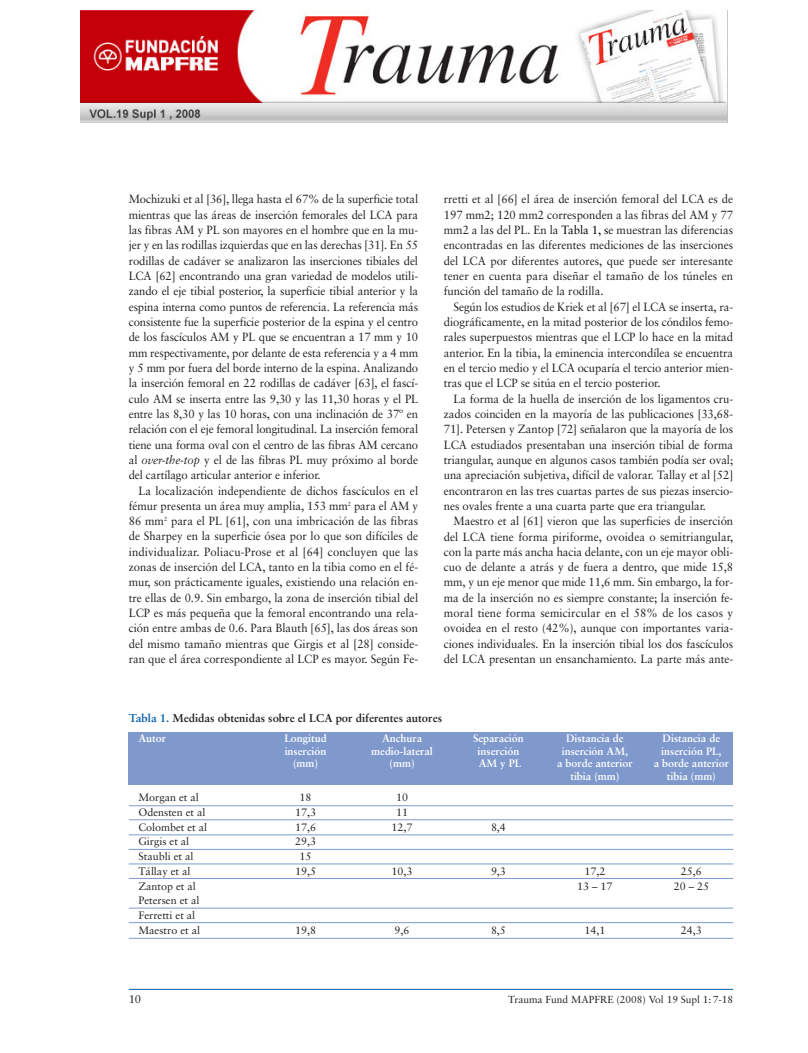
<style>
.page{position:relative;width:808px;height:1053px;background:#fff}
.page>*{position:absolute;margin:0;border:0;box-sizing:border-box;transform-origin:0 0}
.t1{font:11.88px/15.2px "Sabon";letter-spacing:-.005em;color:#231f20;text-align:justify;scale:.95 1}
.t2{font:700 11.38px "Sabon";color:#231f20}
.t3{font:11.38px "Sabon";color:#231f20}
.t4{font:10.75px/14.8px "Sabon";color:#231f20}
.t5{font:700 10.75px "Sabon";color:#fff}
.t6{font:10.25px "Sabon";color:#231f20}
.s1{font-style:italic}
.s2{color:#000}
.s3{color:#015dab}
</style>
<div class="page">
<hr style="left:129px;top:988px;width:604px;height:1px;background:#015dab">
<div style="left:129px;top:732px;width:604px;height:53px;background:#7f99cd"></div>
<hr style="left:129px;top:805px;width:604px;height:1px;background:#7f99cd">
<hr style="left:129px;top:819px;width:604px;height:1px;background:#7f99cd">
<hr style="left:129px;top:834px;width:604px;height:1px;background:#7f99cd">
<hr style="left:129px;top:849px;width:604px;height:1px;background:#7f99cd">
<hr style="left:129px;top:863px;width:604px;height:1px;background:#7f99cd">
<hr style="left:129px;top:878px;width:604px;height:1px;background:#7f99cd">
<hr style="left:129px;top:907px;width:604px;height:1px;background:#7f99cd">
<hr style="left:129px;top:922px;width:604px;height:1px;background:#7f99cd">
<hr style="left:129px;top:938px;width:604px;height:1px;background:#7f99cd">
<img style="left:81px;top:10px;width:646px;height:112px">
<p class="t1" style="left:129px;top:193px;width:306px">Mochizuki et al [36], llega hasta el 67% de la superficie total mientras que las áreas de inserción femorales del LCA para las fibras AM y PL son mayores en el hombre que en la mu&shy;jer y en las rodillas izquierdas que en las derechas [31]. En 55 rodillas de cadáver se analizaron las inserciones tibiales del LCA [62] encontrando una gran variedad de modelos utili&shy;zando el eje tibial posterior, la superficie tibial anterior y la espina interna como puntos de referencia. La referencia más consistente fue la superficie posterior de la espina y el centro de los fascículos AM y PL que se encuentran a 17 mm y 10 mm respectivamente, por delante de esta referencia y a 4 mm y 5 mm por fuera del borde interno de la espina. Analizando la inserción femoral en 22 rodillas de cadáver [63], el fascí&shy;culo AM se inserta entre las 9,30 y las 11,30 horas y el PL entre las 8,30 y las 10 horas, con una inclinación de 37º en relación con el eje femoral longitudinal. La inserción femoral tiene una forma oval con el centro de las fibras AM cercano al <span class="s1">over-the-top</span> y el de las fibras PL muy próximo al borde del cartílago articular anterior e inferior.</p>
<p class="t1" style="left:129px;top:483px;width:306px;text-indent:10px">La localización independiente de dichos fascículos en el fémur presenta un área muy amplia, 153 mm<sup>2</sup> para el AM y 86 mm<sup>2</sup> para el PL [61], con una imbricación de las fibras de Sharpey en la superficie ósea por lo que son difíciles de individualizar. Poliacu-Prose et al [64] concluyen que las zonas de inserción del LCA, tanto en la tibia como en el fé&shy;mur, son prácticamente iguales, existiendo una relación en&shy;tre ellas de 0.9. Sin embargo, la zona de inserción tibial del LCP es más pequeña que la femoral encontrando una rela&shy;ción entre ambas de 0.6. Para Blauth [65], las dos áreas son del mismo tamaño mientras que Girgis et al [28] conside&shy;ran que el área correspondiente al LCP es mayor. Según Fe-</p>
<p class="t1" style="left:444px;top:193px;width:306px">rretti et al [66] el área de inserción femoral del LCA es de 197 mm2; 120 mm2 corresponden a las fibras del AM y 77 mm2 a las del PL. En la <span class="s2">Tabla 1, s</span>e muestran las diferencias encontradas en las diferentes mediciones de las inserciones del LCA por diferentes autores, que puede ser interesante tener en cuenta para diseñar el tamaño de los túneles en función del tamaño de la rodilla.</p>
<p class="t1" style="left:444px;top:300px;width:306px;text-indent:10px">Según los estudios de Kriek et al [67] el LCA se inserta, ra&shy;diográficamente, en la mitad posterior de los cóndilos femo&shy;rales superpuestos mientras que el LCP lo hace en la mitad anterior. En la tibia, la eminencia intercondílea se encuentra en el tercio medio y el LCA ocuparía el tercio anterior mien&shy;tras que el LCP se sitúa en el tercio posterior.</p>
<p class="t1" style="left:444px;top:392px;width:306px;text-indent:10px">La forma de la huella de inserción de los ligamentos cru&shy;zados coinciden en la mayoría de las publicaciones [33,68- 71]. Petersen y Zantop [72] señalaron que la mayoría de los LCA estudiados presentaban una inserción tibial de forma triangular, aunque en algunos casos también podía ser oval; una apreciación subjetiva, difícil de valorar. Tallay et al [52] encontraron en las tres cuartas partes de sus piezas insercio&shy;nes ovales frente a una cuarta parte que era triangular.</p>
<p class="t1" style="left:444px;top:514px;width:306px;text-indent:10px">Maestro et al [61] vieron que las superficies de inserción del LCA tiene forma piriforme, ovoidea o semitriangular, con la parte más ancha hacia delante, con un eje mayor obli&shy;cuo de delante a atrás y de fuera a dentro, que mide 15,8 mm, y un eje menor que mide 11,6 mm. Sin embargo, la for&shy;ma de la inserción no es siempre constante; la inserción fe&shy;moral tiene forma semicircular en el 58% de los casos y ovoidea en el resto (42%), aunque con importantes varia&shy;ciones individuales. En la inserción tibial los dos fascículos del LCA presentan un ensanchamiento. La parte más ante-</p>
<p class="t2" style="left:129px;top:713px;width:315px"><span class="s3">Tabla 1.</span> Medidas obtenidas sobre el LCA por diferentes autores</p>
<p class="t5" style="left:138px;top:734px;width:29px">Autor</p>
<p class="t5" style="left:284px;top:734px;width:44px">Longitud</p>
<p class="t5" style="left:382px;top:734px;width:42px">Anchura</p>
<p class="t5" style="left:473px;top:734px;width:52px">Separación</p>
<p class="t5" style="left:566px;top:734px;width:59px">Distancia de</p>
<p class="t5" style="left:663px;top:734px;width:59px">Distancia de</p>
<p class="t5" style="left:285px;top:746px;width:43px">inserción</p>
<p class="t5" style="left:371px;top:746px;width:63px">medio-lateral</p>
<p class="t5" style="left:477px;top:746px;width:43px">inserción</p>
<p class="t5" style="left:562px;top:746px;width:68px">inserción AM,</p>
<p class="t5" style="left:661px;top:746px;width:62px">inserción PL,</p>
<p class="t5" style="left:293px;top:759px;width:27px">(mm)</p>
<p class="t5" style="left:389px;top:759px;width:27px">(mm)</p>
<p class="t5" style="left:479px;top:759px;width:44px">AM y PL</p>
<p class="t5" style="left:557px;top:759px;width:77px">a borde anterior</p>
<p class="t5" style="left:654px;top:759px;width:77px">a borde anterior</p>
<p class="t5" style="left:570px;top:771px;width:51px">tibia (mm)</p>
<p class="t5" style="left:667px;top:771px;width:51px">tibia (mm)</p>
<p class="t4" style="left:138px;top:790px;width:62px">Morgan et al</p>
<p class="t4" style="left:300px;top:790px;width:13px">18</p>
<p class="t4" style="left:396px;top:790px;width:13px">10</p>
<p class="t4" style="left:138px;top:805px;width:68px">Odensten et al</p>
<p class="t4" style="left:295px;top:805px;width:22px">17,3</p>
<p class="t4" style="left:396px;top:805px;width:13px">11</p>
<p class="t4" style="left:138px;top:820px;width:70px">Colombet et al</p>
<p class="t4" style="left:295px;top:820px;width:22px">17,6</p>
<p class="t4" style="left:392px;top:820px;width:22px">12,7</p>
<p class="t4" style="left:491px;top:820px;width:16px">8,4</p>
<p class="t4" style="left:138px;top:835px;width:52px">Girgis et al</p>
<p class="t4" style="left:295px;top:835px;width:22px">29,3</p>
<p class="t4" style="left:138px;top:849px;width:57px">Staubli et al</p>
<p class="t4" style="left:300px;top:849px;width:13px">15</p>
<p class="t4" style="left:138px;top:864px;width:54px">Tállay et al</p>
<p class="t4" style="left:295px;top:864px;width:22px">19,5</p>
<p class="t4" style="left:392px;top:864px;width:22px">10,3</p>
<p class="t4" style="left:491px;top:864px;width:16px">9,3</p>
<p class="t4" style="left:584px;top:864px;width:22px">17,2</p>
<p class="t4" style="left:681px;top:864px;width:22px">25,6</p>
<p class="t4" style="left:138px;top:879px;width:59px">Zantop et al</p>
<p class="t4" style="left:577px;top:879px;width:37px">13 – 17</p>
<p class="t4" style="left:674px;top:879px;width:37px">20 – 25</p>
<p class="t4" style="left:138px;top:894px;width:63px">Petersen et al<br>Ferretti et al<br>Maestro et al</p>
<p class="t4" style="left:295px;top:923px;width:22px">19,8</p>
<p class="t4" style="left:395px;top:923px;width:16px">9,6</p>
<p class="t4" style="left:491px;top:923px;width:16px">8,5</p>
<p class="t4" style="left:584px;top:923px;width:22px">14,1</p>
<p class="t4" style="left:681px;top:923px;width:22px">24,3</p>
<p class="t3" style="left:129px;top:994px;width:14px">10</p>
<p class="t6" style="left:508px;top:995px;width:226px">Trauma Fund MAPFRE (2008) Vol 19 Supl 1:7-18</p>
</div>
